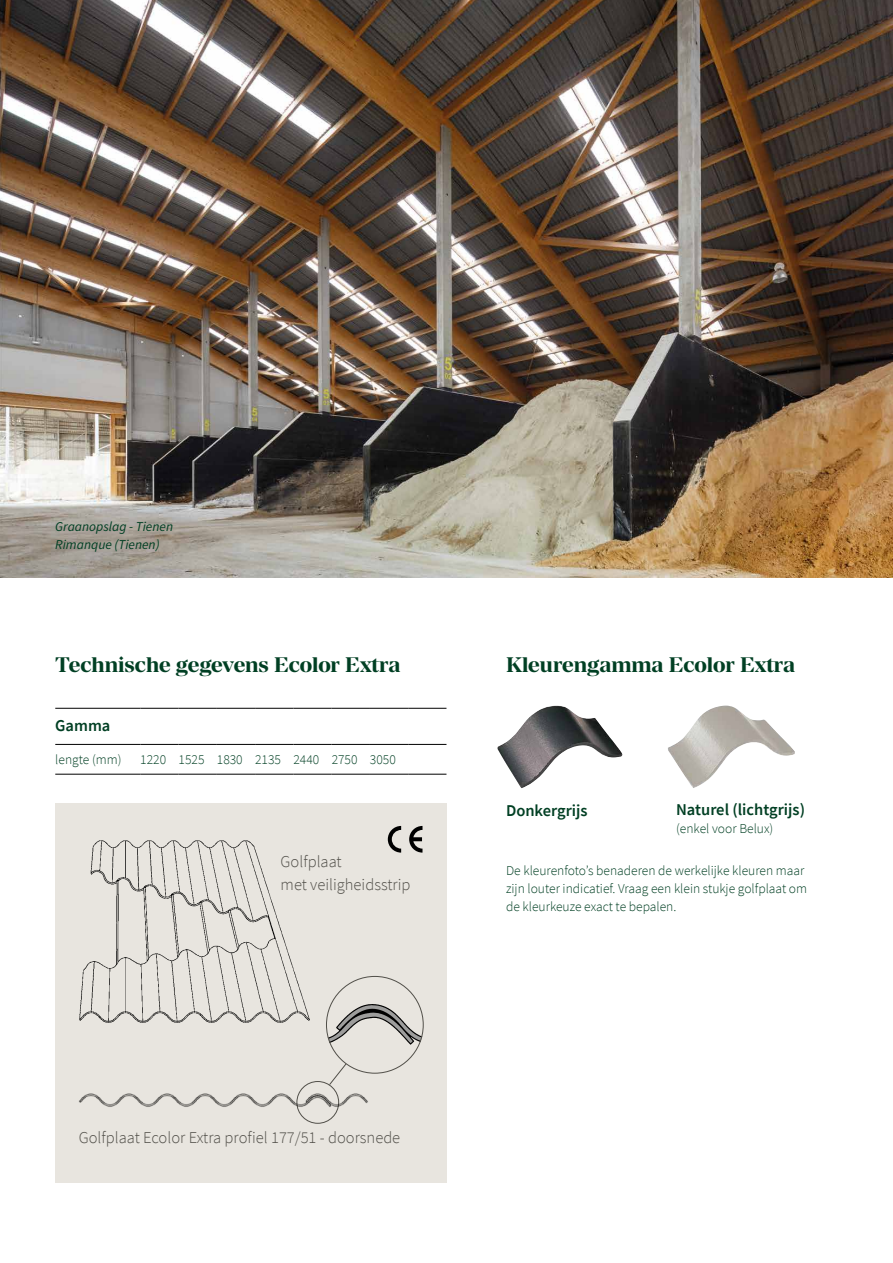
<style>
.page{position:relative;width:893px;height:1263px;background:#fff}
.page>*{position:absolute;margin:0;border:0;box-sizing:border-box;transform-origin:0 0}
.t1{font:700 21px "Manier";color:#003f23}
.t2{font:300 16.5px/22.5px "Source Sans Pro";color:#514f49}
.t3{font:600 16.5px "Source Sans Pro";color:#003f23}
.t4{font:300 13.5px/18px "Source Sans Pro";color:#003f23}
.t5{font:italic 13.5px/18px "Source Sans Pro";color:#003f23}
</style>
<div class="page">
<div style="left:55px;top:803px;width:391px;height:379px;background:#e8e5df"></div>
<svg style="left:328px;top:1063px;width:19px;height:22px"></svg>
<svg style="left:388px;top:826px;width:13px;height:27px"></svg>
<svg style="left:409px;top:826px;width:13px;height:27px"></svg>
<img style="left:668px;top:706px;width:127px;height:82px">
<img style="left:497px;top:706px;width:125px;height:82px">
<hr style="left:55px;top:744px;width:85px;height:1px;background:#000">
<hr style="left:140px;top:744px;width:39px;height:1px;background:#000">
<hr style="left:179px;top:744px;width:38px;height:1px;background:#000">
<hr style="left:217px;top:744px;width:38px;height:1px;background:#000">
<hr style="left:255px;top:744px;width:38px;height:1px;background:#000">
<hr style="left:293px;top:744px;width:39px;height:1px;background:#000">
<hr style="left:332px;top:744px;width:38px;height:1px;background:#000">
<hr style="left:370px;top:744px;width:38px;height:1px;background:#000">
<hr style="left:408px;top:744px;width:38px;height:1px;background:#000">
<hr style="left:55px;top:774px;width:85px;height:1px;background:#000">
<hr style="left:140px;top:774px;width:39px;height:1px;background:#000">
<hr style="left:179px;top:774px;width:38px;height:1px;background:#000">
<hr style="left:217px;top:774px;width:38px;height:1px;background:#000">
<hr style="left:255px;top:774px;width:38px;height:1px;background:#000">
<hr style="left:293px;top:774px;width:39px;height:1px;background:#000">
<hr style="left:332px;top:774px;width:38px;height:1px;background:#000">
<hr style="left:370px;top:774px;width:38px;height:1px;background:#000">
<hr style="left:408px;top:774px;width:38px;height:1px;background:#000">
<hr style="left:55px;top:708px;width:85px;height:1px;background:#000">
<hr style="left:140px;top:708px;width:39px;height:1px;background:#000">
<hr style="left:179px;top:708px;width:38px;height:1px;background:#000">
<hr style="left:217px;top:708px;width:38px;height:1px;background:#000">
<hr style="left:255px;top:708px;width:38px;height:1px;background:#000">
<hr style="left:293px;top:708px;width:39px;height:1px;background:#000">
<hr style="left:332px;top:708px;width:38px;height:1px;background:#000">
<hr style="left:370px;top:708px;width:38px;height:1px;background:#000">
<hr style="left:408px;top:708px;width:38px;height:1px;background:#000">
<img style="left:0;top:0;width:893px;height:578px">
<img style="left:79px;top:840px;width:230px;height:183px">
<div style="left:296px;top:1081px;width:43px;height:43px;border:1px solid #514f49;border-radius:50%"></div>
<img style="left:78px;top:1085px;width:290px;height:30px">
<svg style="left:326px;top:1004px;width:98px;height:41px"></svg>
<p class="t5" style="left:55px;top:517px;width:119px">Graanopslag - Tienen<br>Rimanque (Tienen)</p>
<h1 class="t1" style="left:55px;top:652px;width:347px">Technische gegevens Ecolor Extra</h1>
<h1 class="t1" style="left:506px;top:652px;width:291px">Kleurengamma Ecolor Extra</h1>
<p class="t3" style="left:55px;top:715px;width:57px">Gamma</p>
<p class="t4" style="left:55px;top:750px;width:68px">lengte (mm)</p>
<p class="t4" style="left:140px;top:750px;width:257px">1220 1525 1830 2135 2440 2750 3050</p>
<p class="t2" style="left:281px;top:850px;width:131px">Golfplaat<br>met veiligheidsstrip</p>
<p class="t2" style="left:79px;top:1126px;width:323px">Golfplaat Ecolor Extra profiel 177/51 - doorsnede</p>
<p class="t3" style="left:506px;top:799px;width:83px">Donkergrijs</p>
<p class="t3" style="left:676px;top:799px;width:130px">Naturel (lichtgrijs)</p>
<p class="t4" style="left:676px;top:820px;width:99px">(enkel voor Belux)</p>
<p class="t4" style="left:506px;top:861px;width:303px">De kleurenfoto’s benaderen de werkelijke kleuren maar zijn louter indicatief. Vraag een klein stukje golfplaat om de kleurkeuze exact te bepalen.</p>
</div>
